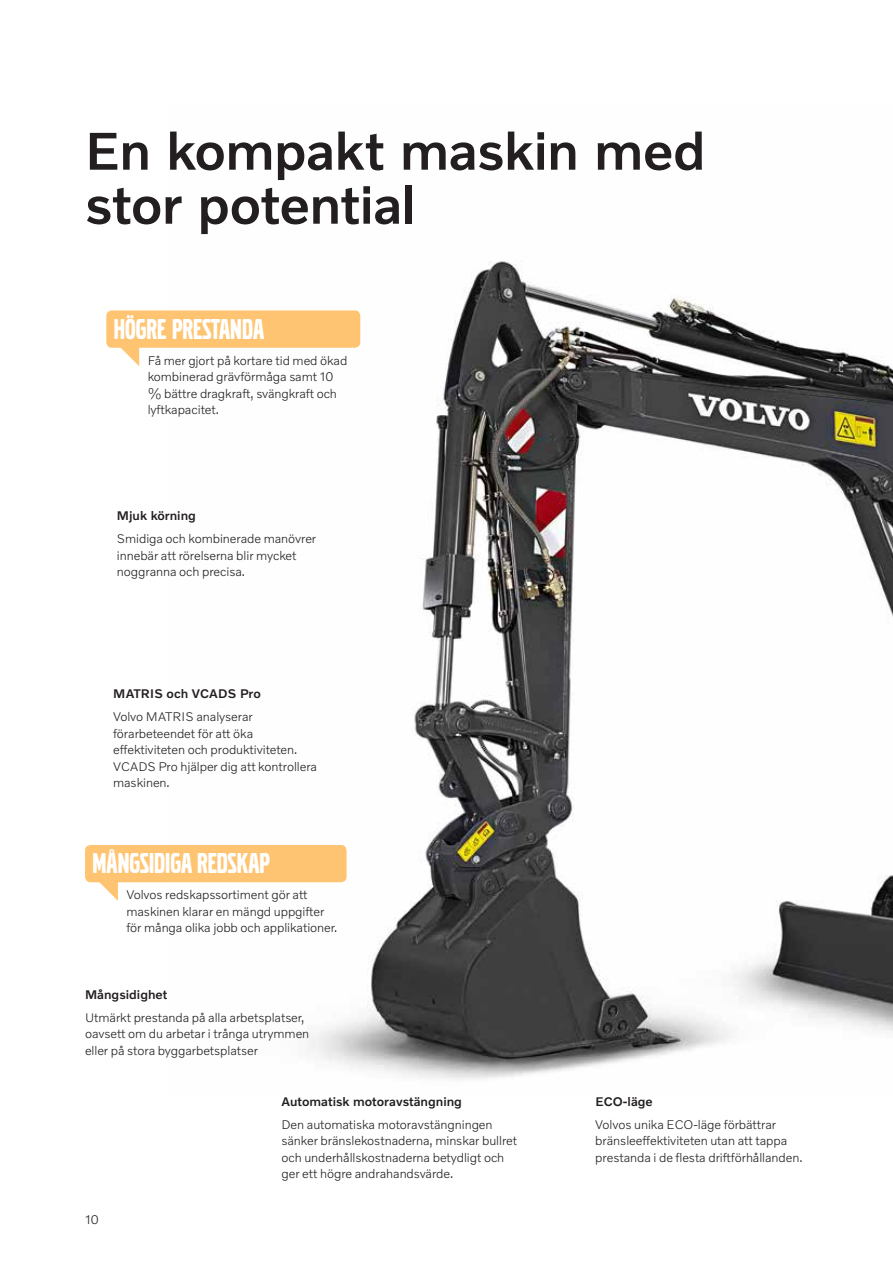
<style>
.page{position:relative;width:893px;height:1263px;background:#fff}
.page>*{position:absolute;margin:0;border:0;box-sizing:border-box;transform-origin:0 0}
.t1{font:500 54px/54px "Volvo Novum";letter-spacing:-.01em;color:#231f20}
.t2{font:30px "Volvo Broad Pro";color:#fff}
.t3{font:300 12.75px/16.5px "Volvo Novum";letter-spacing:-.005em;color:#231f20}
.t4{font:500 12.75px "Volvo Novum";color:#231f20}
</style>
<div class="page">
<img style="left:169px;top:261px;width:724px;height:819px">
<svg style="left:121px;top:348px;width:18px;height:18px"></svg>
<svg style="left:98px;top:882px;width:20px;height:19px"></svg>
<div style="left:106px;top:310px;width:254px;height:38px;background:#fec472;border-radius:6px"></div>
<div style="left:85px;top:845px;width:262px;height:37px;background:#fec472;border-radius:6px"></div>
<h1 class="t1" style="left:85px;top:122px;width:622px">En kompakt maskin med stor potential</h1>
<h2 class="t2" style="left:114px;top:315px;width:152px">HÖGRE PRESTANDA</h2>
<p class="t3" style="left:148px;top:352px;width:201px">Få mer gjort på kortare tid med ökad kombinerad grävförmåga samt 10 % bättre dragkraft, svängkraft och lyftkapacitet.</p>
<p class="t4" style="left:117px;top:508px;width:80px">Mjuk körning</p>
<p class="t3" style="left:117px;top:530px;width:201px">Smidiga och kombinerade manövrer innebär att rörelserna blir mycket noggranna och precisa.</p>
<p class="t4" style="left:113px;top:686px;width:149px">MATRIS och VCADS Pro</p>
<p class="t3" style="left:113px;top:708px;width:206px">Volvo MATRIS analyserar förarbeteendet för att öka effektiviteten och produktiviteten.<br>VCADS Pro hjälper dig att kontrollera maskinen.</p>
<h2 class="t2" style="left:93px;top:849px;width:179px">MÅNGSIDIGA REDSKAP</h2>
<p class="t3" style="left:126px;top:886px;width:212px">Volvos redskapssortiment gör att maskinen klarar en mängd uppgifter för många olika jobb och applikationer.</p>
<p class="t4" style="left:85px;top:986px;width:84px">Mångsidighet</p>
<p class="t3" style="left:85px;top:1008px;width:226px">Utmärkt prestanda på alla arbetsplatser, oavsett om du arbetar i trånga utrymmen eller på stora byggarbetsplatser</p>
<p class="t4" style="left:281px;top:1093px;width:182px">Automatisk motoravstängning</p>
<p class="t3" style="left:281px;top:1115px;width:237px">Den automatiska motoravstängningen sänker bränslekostnaderna, minskar bullret och underhållskostnaderna betydligt och ger ett högre andrahandsvärde.</p>
<p class="t3" style="left:85px;top:1210px;width:16px">10</p>
<p class="t4" style="left:595px;top:1093px;width:59px">ECO-läge</p>
<p class="t3" style="left:595px;top:1115px;width:209px">Volvos unika ECO-läge förbättrar bränsleeffektiviteten utan att tappa prestanda i de flesta driftförhållanden.</p>
</div>
